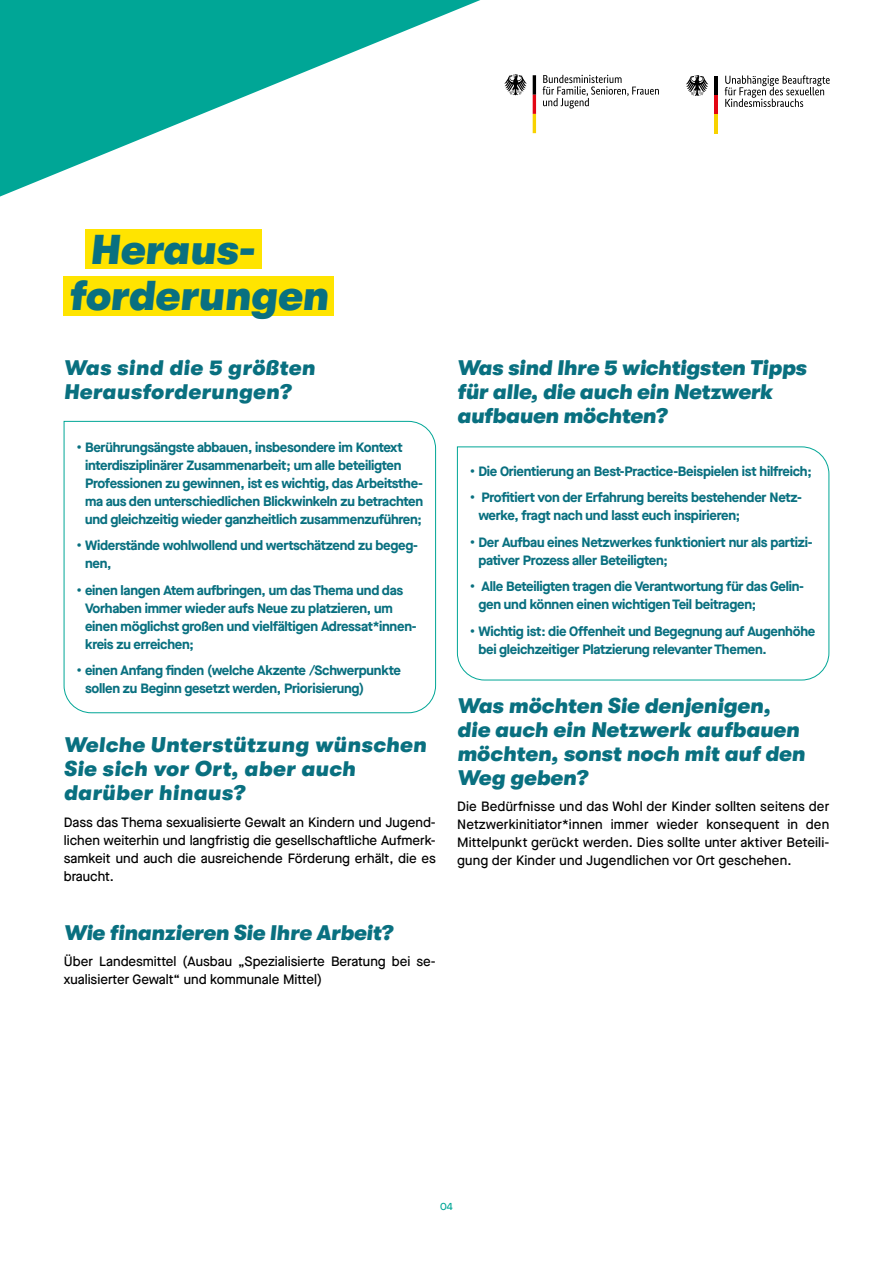
<style>
.page{position:relative;width:893px;height:1263px;background:#fff}
.page>*{position:absolute;margin:0;border:0;box-sizing:border-box;transform-origin:0 0}
.t1{font:41.55px "GT Walsheim Bl Ob";color:#097080}
.t2{font:21px/24px "GT Walsheim Bl Ob";color:#097080}
.t3{font:21px/24px "GT Walsheim Bl Ob";letter-spacing:.02em;color:#097080}
.t4{font:700 13.5px/18px "Maison Neue";letter-spacing:-.02em;color:#097080}
.t5{font:500 13.5px/18px "Maison Neue";color:#000;text-align:justify}
.t6{font:500 10.5px "Maison Neue";color:#00a696}
</style>
<div class="page">
<svg style="left:686px;top:75px;width:22px;height:21px"></svg>
<hr style="left:714px;top:76px;width:4px;height:19px;background:#000">
<hr style="left:714px;top:95px;width:4px;height:20px;background:#e30613">
<hr style="left:714px;top:115px;width:4px;height:19px;background:#f8d200">
<svg style="left:725px;top:75px;width:105px;height:32px"></svg>
<svg style="left:543px;top:75px;width:116px;height:34px"></svg>
<svg style="left:504px;top:74px;width:23px;height:21px"></svg>
<svg style="left:533px;top:75px;width:3px;height:58px"></svg>
<div style="left:64px;top:276px;width:270px;height:39px;background:#ffe400"></div>
<div style="left:85px;top:230px;width:176px;height:39px;background:#ffe400"></div>
<svg style="left:63px;top:421px;width:373px;height:292px"></svg>
<svg style="left:457px;top:446px;width:373px;height:235px"></svg>
<svg style="left:0;top:0;width:480px;height:197px"></svg>
<h1 class="t1" style="left:90px;top:226px;width:166px">Heraus-</h1>
<h1 class="t1" style="left:69px;top:273px;width:261px">forderungen</h1>
<h2 class="t3" style="left:64px;top:355px;width:253px">Was sind die 5 größten<br>Herausforderungen?</h2>
<p class="t4" style="left:85px;top:437px;width:340px;text-indent:-9px">• Berührungsängste abbauen, insbesondere im Kontext interdisziplinärer Zusammenarbeit; um alle beteiligten Professionen zu gewinnen, ist es wichtig, das Arbeitsthe&shy;ma aus den unterschiedlichen Blickwinkeln zu betrachten und gleichzeitig wieder ganzheitlich zusammenzuführen;</p>
<p class="t4" style="left:85px;top:536px;width:334px;text-indent:-9px">• Widerstände wohlwollend und wertschätzend zu begeg&shy;nen,</p>
<p class="t4" style="left:85px;top:580px;width:333px;text-indent:-9px">• einen langen Atem aufbringen, um das Thema und das Vorhaben immer wieder aufs Neue zu platzieren, um einen möglichst großen und vielfältigen Adressat*innen&shy;kreis zu erreichen;</p>
<p class="t4" style="left:85px;top:661px;width:318px;text-indent:-9px">• einen Anfang finden (welche Akzente /Schwerpunkte sollen zu Beginn gesetzt werden, Priorisierung)</p>
<h2 class="t3" style="left:64px;top:733px;width:364px">Welche Unterstützung wünschen<br>Sie sich vor Ort, aber auch darüber hinaus?</h2>
<p class="t5" style="left:64px;top:813px;width:374px">Dass das Thema sexualisierte Gewalt an Kindern und Jugend&shy;lichen weiterhin und langfristig die gesellschaftliche Aufmerk&shy;samkeit und auch die ausreichende Förderung erhält, die es braucht.</p>
<h2 class="t2" style="left:64px;top:920px;width:330px">Wie finanzieren Sie Ihre Arbeit?</h2>
<p class="t5" style="left:64px;top:952px;width:374px">Über Landesmittel (Ausbau „Spezialisierte Beratung bei se&shy;xualisierter Gewalt“ und kommunale Mittel)</p>
<h2 class="t2" style="left:457px;top:355px;width:351px">Was sind Ihre 5 wichtigsten Tipps für alle, die auch ein Netzwerk aufbauen möchten?</h2>
<p class="t4" style="left:470px;top:461px;width:343px">• Die Orientierung an Best-Practice-Beispielen ist hilfreich;</p>
<p class="t4" style="left:478px;top:488px;width:325px;text-indent:-9px">• Profitiert von der Erfahrung bereits bestehender Netz&shy;werke, fragt nach und lasst euch inspirieren;</p>
<p class="t4" style="left:478px;top:532px;width:336px;text-indent:-9px">• Der Aufbau eines Netzwerkes funktioniert nur als partizi&shy;pativer Prozess aller Beteiligten;</p>
<p class="t4" style="left:478px;top:577px;width:327px;text-indent:-9px">• Alle Beteiligten tragen die Verantwortung für das Gelin&shy;gen und können einen wichtigen Teil beitragen;</p>
<p class="t4" style="left:478px;top:621px;width:338px;text-indent:-9px">• Wichtig ist: die Offenheit und Begegnung auf Augenhöhe bei gleichzeitiger Platzierung relevanter Themen.</p>
<h2 class="t2" style="left:457px;top:693px;width:349px">Was möchten Sie denjenigen, die auch ein Netzwerk aufbauen möchten, sonst noch mit auf den<br>Weg geben?</h2>
<p class="t5" style="left:457px;top:797px;width:374px">Die Bedürfnisse und das Wohl der Kinder sollten seitens der Netzwerkinitiator*innen immer wieder konsequent in den Mittelpunkt gerückt werden. Dies sollte unter aktiver Beteili&shy;gung der Kinder und Jugendlichen vor Ort geschehen.</p>
<p class="t6" style="left:440px;top:1199px;width:14px">04</p>
</div>
